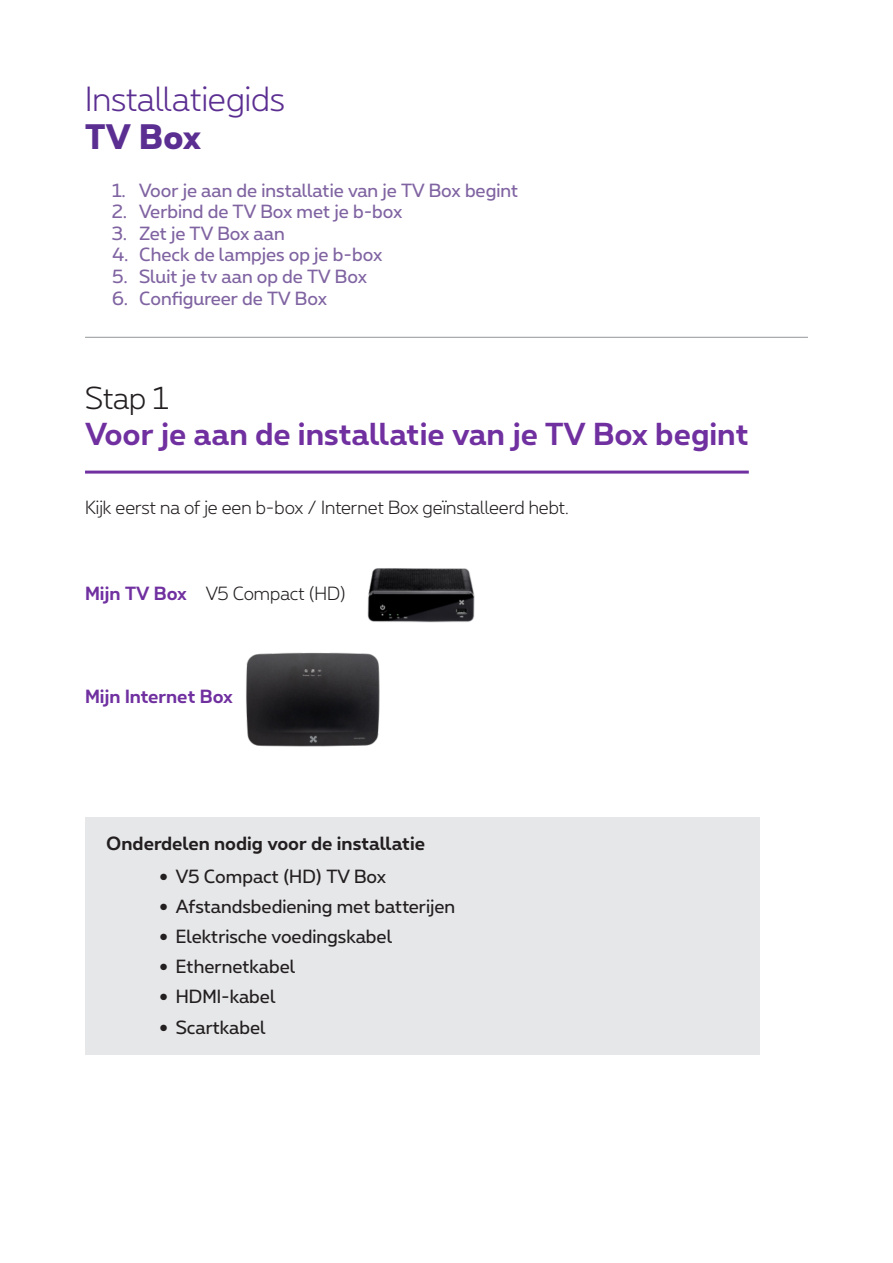
<style>
.page{position:relative;width:893px;height:1263px;background:#fff}
.page>*{position:absolute;margin:0;border:0;box-sizing:border-box;transform-origin:0 0}
.t1{font:300 33px "Proximus";color:#5b2e91}
.t2{font:800 33px "Proximus";color:#5b2e91}
.Heading_1_light{font:700 30px/36px "Proximus";color:#7030a0}
.t3{font:18px "Proximus";color:#8064a2}
.t4{font:18px "Proximus";color:#231f20}
.t5{font:300 18px "Proximus";color:#231f20}
.t6{font:700 18px "Proximus";color:#231f20}
.t7{font:700 18px "Proximus";color:#7030a0}
.s1{font-weight:300;color:#231f20}
.s2{font-weight:700;color:#7030a0}
</style>
<div class="page">
<hr style="left:85px;top:471px;width:664px;height:3px;background:#7030a0">
<img style="left:367px;top:568px;width:108px;height:55px">
<img style="left:246px;top:652px;width:134px;height:95px">
<div style="left:85px;top:817px;width:675px;height:238px;background:#e6e7e9"></div>
<hr style="left:85px;top:337px;width:723px;height:1px;background:#939598">
<p class="t1" style="left:85px;top:77px;width:201px">Installatiegids</p>
<p class="t2" style="left:85px;top:113px;width:118px">TV Box</p>
<p class="t3" style="left:112px;top:177px;width:408px">1. Voor je aan de installatie van je TV Box begint</p>
<p class="t3" style="left:112px;top:199px;width:292px">2. Verbind de TV Box met je b-box</p>
<p class="t3" style="left:112px;top:220px;width:174px">3. Zet je TV Box aan</p>
<p class="t3" style="left:112px;top:242px;width:272px">4. Check de lampjes op je b-box</p>
<p class="t3" style="left:112px;top:264px;width:256px">5. Sluit je tv aan op de TV Box</p>
<p class="t3" style="left:112px;top:285px;width:216px">6. Configureer de TV Box</p>
<p class="Heading_1_light" style="left:85px;top:378px;width:665px"><span class="s1">Stap 1<br></span>Voor je aan de installatie van je TV Box begint</p>
<p class="t5" style="left:85px;top:495px;width:485px">Kijk eerst na of je een b-box / Internet Box geïnstalleerd hebt.</p>
<p class="t5" style="left:85px;top:581px;width:262px"><span class="s2">Mijn TV Box</span> V5 Compact (HD)</p>
<p class="t7" style="left:85px;top:683px;width:149px">Mijn Internet Box</p>
<p class="t6" style="left:106px;top:830px;width:320px">Onderdelen nodig voor de installatie</p>
<p class="t4" style="left:160px;top:863px;width:227px">● V5 Compact (HD) TV Box</p>
<p class="t4" style="left:160px;top:894px;width:296px">● Afstandsbediening met batterijen</p>
<p class="t4" style="left:160px;top:924px;width:233px">● Elektrische voedingskabel</p>
<p class="t4" style="left:160px;top:954px;width:137px">● Ethernetkabel</p>
<p class="t4" style="left:160px;top:984px;width:117px">● HDMI-kabel</p>
<p class="t4" style="left:160px;top:1014px;width:107px">● Scartkabel</p>
</div>
